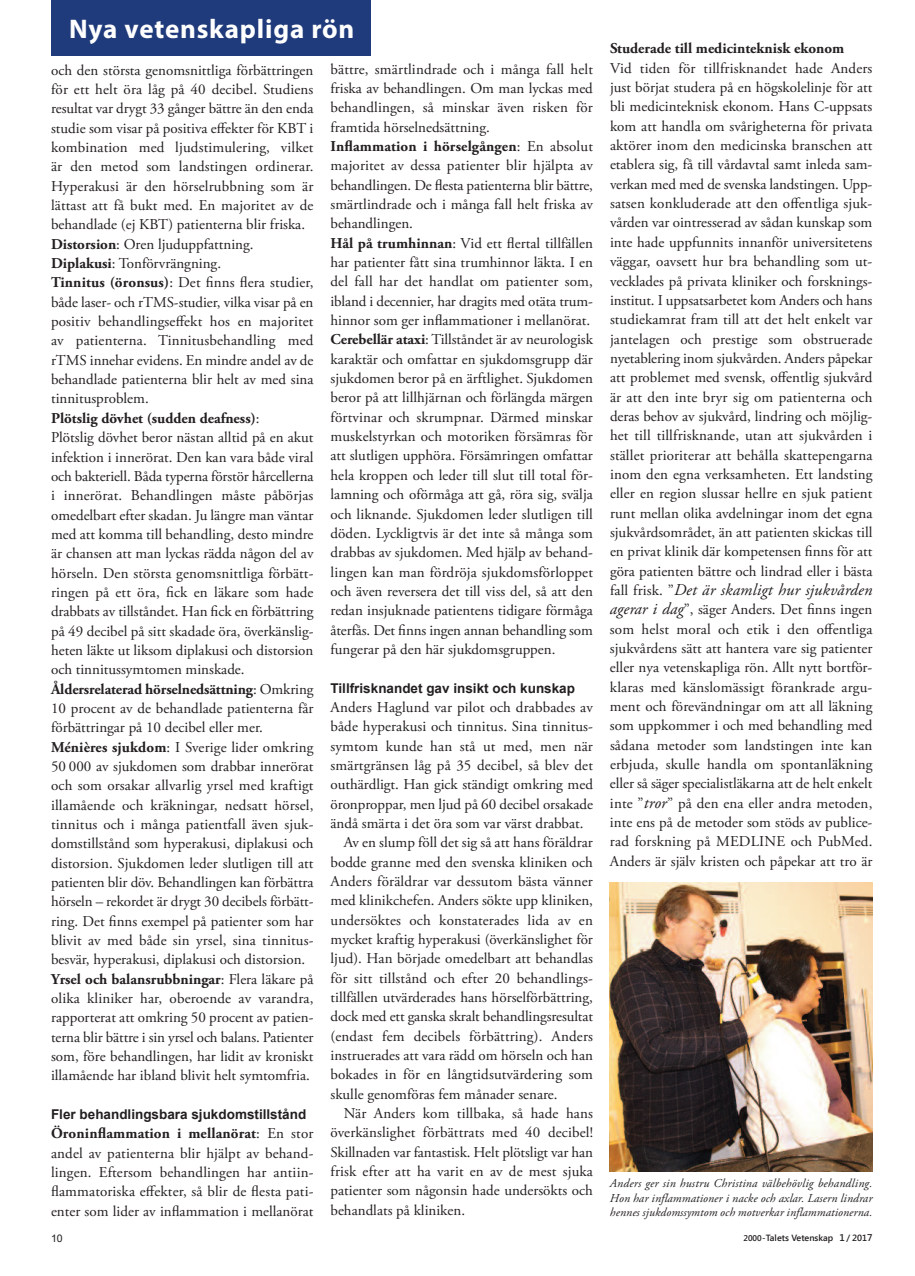
<style>
.page{position:relative;width:915px;height:1276px;background:#fff}
.page>*{position:absolute;margin:0;border:0;box-sizing:border-box;transform-origin:0 0}
.t1{font:700 27px "Myriad Pro";letter-spacing:.03em;color:#fff}
.t2{font:italic 16.5px "Adobe Garamond Pro";letter-spacing:.01em;color:#231f20}
.t3{font:15px/19.4px "Adobe Garamond Pro";color:#231f20;text-align:justify}
.t4{font:700 15px "Adobe Garamond Pro";color:#231f20}
.t5{font:700 13.5px "Arial";color:#231f20}
.t6{font:italic 12px/14.4px "Adobe Garamond Pro";letter-spacing:.01em;color:#231f20;text-align:justify}
.t7{font:10.5px "Arial";color:#231f20}
.t8{font:600 9px "Segoe UI";color:#231f20}
.s1{font-weight:700}
.s2{font-style:normal;font-size:15px}
.s3{font-style:italic;font-size:16.5px}
.s4{font-size:8.25px}
.s5{font-size:9.75px}
</style>
<div class="page">
<img style="left:609px;top:882px;width:263px;height:289px">
<div style="left:51px;top:0;width:319px;height:55px;background:#203b7b"></div>
<h1 class="t1" style="left:69px;top:19px;width:287px">Nya vetenskapliga rön</h1>
<p class="t3" style="left:51px;top:62px;width:264px;text-align:left">och den största genomsnittliga förbättringen för ett helt öra låg på 40 decibel. Studiens resultat var drygt 33 gånger bättre än den enda studie som visar på positiva effekter för KBT i kombination med ljudstimulering, vilket är den metod som landstingen ordinerar.<br>Hyperakusi är den hörselrubbning som är lättast att få bukt med. En majoritet av de behandlade (ej KBT) patienterna blir friska.<br><span class="s1">Distorsion</span>: Oren ljuduppfattning.<br><span class="s1">Diplakusi</span>: Tonförvrängning.<br><span class="s1">Tinnitus (öronsus)</span>: Det finns flera studier, både laser- och rTMS-studier, vilka visar på en positiv behandlingseffekt hos en majoritet av patienterna. Tinnitusbehandling med rTMS innehar evidens. En mindre andel av de behandlade patienterna blir helt av med sina tinnitusproblem.<br><span class="s1">Plötslig dövhet (sudden deafness)</span>:<br>Plötslig dövhet beror nästan alltid på en akut infektion i innerörat. Den kan vara både viral och bakteriell. Båda typerna förstör hårcellerna i innerörat. Behandlingen måste påbörjas omedelbart efter skadan. Ju längre man väntar med att komma till behandling, desto mindre är chansen att man lyckas rädda någon del av hörseln. Den största genomsnittliga förbätt&shy;ringen på ett öra, fick en läkare som hade drabbats av tillståndet. Han fick en förbättring på 49 decibel på sitt skadade öra, överkänslig&shy;heten läkte ut liksom diplakusi och distorsion och tinnitussymtomen minskade.<br><span class="s1">Åldersrelaterad hörselnedsättning</span>: Omkring 10 procent av de behandlade patienterna får förbättringar på 10 decibel eller mer.<br><span class="s1">Ménières sjukdom</span>: I Sverige lider omkring 50 000 av sjukdomen som drabbar innerörat och som orsakar allvarlig yrsel med kraftigt illamående och kräkningar, nedsatt hörsel, tinnitus och i många patientfall även sjuk&shy;domstillstånd som hyperakusi, diplakusi och distorsion. Sjukdomen leder slutligen till att patienten blir döv. Behandlingen kan förbättra hörseln – rekordet är drygt 30 decibels förbätt&shy;ring. Det finns exempel på patienter som har blivit av med både sin yrsel, sina tinnitus&shy;besvär, hyperakusi, diplakusi och distorsion.<br><span class="s1">Yrsel och balansrubbningar</span>: Flera läkare på olika kliniker har, oberoende av varandra, rapporterat att omkring 50 procent av patien&shy;terna blir bättre i sin yrsel och balans. Patienter som, före behandlingen, har lidit av kroniskt illamående har ibland blivit helt symtomfria.</p>
<p class="t5" style="left:51px;top:1107px;width:257px">Fler behandlingsbara sjukdomstillstånd</p>
<p class="t3" style="left:51px;top:1125px;width:264px"><span class="s1">Öroninflammation i mellanörat</span>: En stor andel av patienterna blir hjälpt av behand&shy;lingen. Eftersom behandlingen har antiin&shy;flammatoriska effekter, så blir de flesta pati&shy;enter som lider av inflammation i mellanörat</p>
<p class="t7" style="left:51px;top:1232px;width:13px">10</p>
<p class="t3" style="left:330px;top:61px;width:264px;text-align:left">bättre, smärtlindrade och i många fall helt friska av behandlingen. Om man lyckas med behandlingen, så minskar även risken för framtida hörselnedsättning.<br><span class="s1">Inflammation i hörselgången</span>: En absolut majoritet av dessa patienter blir hjälpta av behandlingen. De flesta patienterna blir bättre, smärtlindrade och i många fall helt friska av behandlingen.<br><span class="s1">Hål på trumhinnan</span>: Vid ett flertal tillfällen har patienter fått sina trumhinnor läkta. I en del fall har det handlat om patienter som, ibland i decennier, har dragits med otäta trum&shy;hinnor som ger inflammationer i mellanörat.<br><span class="s1">Cerebellär ataxi</span>: Tillståndet är av neurologisk karaktär och omfattar en sjukdomsgrupp där sjukdomen beror på en ärftlighet. Sjukdomen beror på att lillhjärnan och förlängda märgen förtvinar och skrumpnar. Därmed minskar muskelstyrkan och motoriken försämras för att slutligen upphöra. Försämringen omfattar hela kroppen och leder till slut till total för&shy;lamning och oförmåga att gå, röra sig, svälja och liknande. Sjukdomen leder slutligen till döden. Lyckligtvis är det inte så många som drabbas av sjukdomen. Med hjälp av behand&shy;lingen kan man fördröja sjukdomsförloppet och även reversera det till viss del, så att den redan insjuknade patientens tidigare förmåga återfås. Det finns ingen annan behandling som fungerar på den här sjukdomsgruppen.</p>
<p class="t5" style="left:330px;top:680px;width:246px">Tillfrisknandet gav insikt och kunskap</p>
<p class="t3" style="left:330px;top:699px;width:264px">Anders Haglund var pilot och drabbades av</p>
<p class="t3" style="left:330px;top:718px;width:264px">både hyperakusi och tinnitus. Sina tinnitus-</p>
<p class="t3" style="left:330px;top:737px;width:264px">symtom kunde han stå ut med, men när</p>
<p class="t3" style="left:330px;top:757px;width:264px">smärtgränsen låg på 35 decibel, så blev det</p>
<p class="t3" style="left:330px;top:776px;width:264px">outhärdligt. Han gick ständigt omkring med</p>
<p class="t3" style="left:330px;top:795px;width:264px">öronproppar, men ljud på 60 decibel orsakade</p>
<p class="t3" style="left:330px;top:815px;width:254px">ändå smärta i det öra som var värst drabbat.</p>
<p class="t3" style="left:344px;top:834px;width:250px">Av en slump föll det sig så att hans föräldrar</p>
<p class="t3" style="left:330px;top:853px;width:264px">bodde granne med den svenska kliniken och</p>
<p class="t3" style="left:330px;top:873px;width:264px">Anders föräldrar var dessutom bästa vänner</p>
<p class="t3" style="left:330px;top:892px;width:264px">med klinikchefen. Anders sökte upp kliniken,</p>
<p class="t3" style="left:330px;top:911px;width:264px">undersöktes och konstaterades lida av en</p>
<p class="t3" style="left:330px;top:931px;width:264px">mycket kraftig hyperakusi (överkänslighet för</p>
<p class="t3" style="left:330px;top:950px;width:264px">ljud). Han började omedelbart att behandlas</p>
<p class="t3" style="left:330px;top:969px;width:264px">för sitt tillstånd och efter 20 behandlings-</p>
<p class="t3" style="left:330px;top:989px;width:264px">tillfällen utvärderades hans hörselförbättring,</p>
<p class="t3" style="left:330px;top:1008px;width:264px">dock med ett ganska skralt behandlingsresultat</p>
<p class="t3" style="left:330px;top:1027px;width:264px">(endast fem decibels förbättring). Anders</p>
<p class="t3" style="left:330px;top:1047px;width:264px">instruerades att vara rädd om hörseln och han</p>
<p class="t3" style="left:330px;top:1066px;width:264px">bokades in för en långtidsutvärdering som</p>
<p class="t3" style="left:330px;top:1085px;width:228px">skulle genomföras fem månader senare.</p>
<p class="t3" style="left:344px;top:1105px;width:250px">När Anders kom tillbaka, så hade hans</p>
<p class="t3" style="left:330px;top:1124px;width:264px">överkänslighet förbättrats med 40 decibel!</p>
<p class="t3" style="left:330px;top:1143px;width:264px">Skillnaden var fantastisk. Helt plötsligt var han</p>
<p class="t3" style="left:330px;top:1163px;width:264px">frisk efter att ha varit en av de mest sjuka</p>
<p class="t3" style="left:330px;top:1182px;width:264px">patienter som någonsin hade undersökts och</p>
<p class="t3" style="left:330px;top:1201px;width:136px">behandlats på kliniken.</p>
<p class="t4" style="left:609px;top:43px;width:236px">Studerade till medicinteknisk ekonom</p>
<p class="t3" style="left:609px;top:60px;width:264px">Vid tiden för tillfrisknandet hade Anders just börjat studera på en högskolelinje för att bli medicinteknisk ekonom. Hans C-uppsats kom att handla om svårigheterna för privata aktörer inom den medicinska branschen att etablera sig, få till vårdavtal samt inleda sam&shy;verkan med med de svenska landstingen. Upp&shy;satsen konkluderade att den offentliga sjuk&shy;vården var ointresserad av sådan kunskap som inte hade uppfunnits innanför universitetens väggar, oavsett hur bra behandling som ut&shy;vecklades på privata kliniker och forsknings&shy;institut. I uppsatsarbetet kom Anders och hans studiekamrat fram till att det helt enkelt var jantelagen och prestige som obstruerade nyetablering inom sjukvården. Anders påpekar att problemet med svensk, offentlig sjukvård är att den inte bryr sig om patienterna och deras behov av sjukvård, lindring och möjlig&shy;het till tillfrisknande, utan att sjukvården i stället prioriterar att behålla skattepengarna inom den egna verksamheten. Ett landsting eller en region slussar hellre en sjuk patient runt mellan olika avdelningar inom det egna sjukvårdsområdet, än att patienten skickas till en privat klinik där kompetensen finns för att göra patienten bättre och lindrad eller i bästa</p>
<p class="t2" style="left:609px;top:583px;width:264px"><span class="s2">fall frisk. ”</span>Det är skamligt hur sjukvården</p>
<p class="t3" style="left:609px;top:601px;width:264px"><span class="s3">agerar i dag</span>”, säger Anders. Det finns ingen som helst moral och etik i den offentliga sjukvårdens sätt att hantera vare sig patienter eller nya vetenskapliga rön. Allt nytt bortför&shy;klaras med känslomässigt förankrade argu&shy;ment och förevändningar om att all läkning som uppkommer i och med behandling med sådana metoder som landstingen inte kan erbjuda, skulle handla om spontanläkning eller så säger specialistläkarna att de helt enkelt inte ”<span class="s3">tror</span>” på den ena eller andra metoden, inte ens på de metoder som stöds av publice&shy;rad forskning på MEDLINE och PubMed.<br>Anders är själv kristen och påpekar att tro är</p>
<p class="t6" style="left:609px;top:1177px;width:264px">Anders ger sin hustru Christina välbehövlig behandling.<br>Hon har inflammationer i nacke och axlar. Lasern lindrar hennes sjukdomssymtom och motverkar inflammationerna.</p>
<p class="t8" style="left:743px;top:1231px;width:130px"><span class="s4">2000</span>-Talets Vetenskap <span class="s5">1</span> / 201<span class="s5">7</span></p>
</div>
